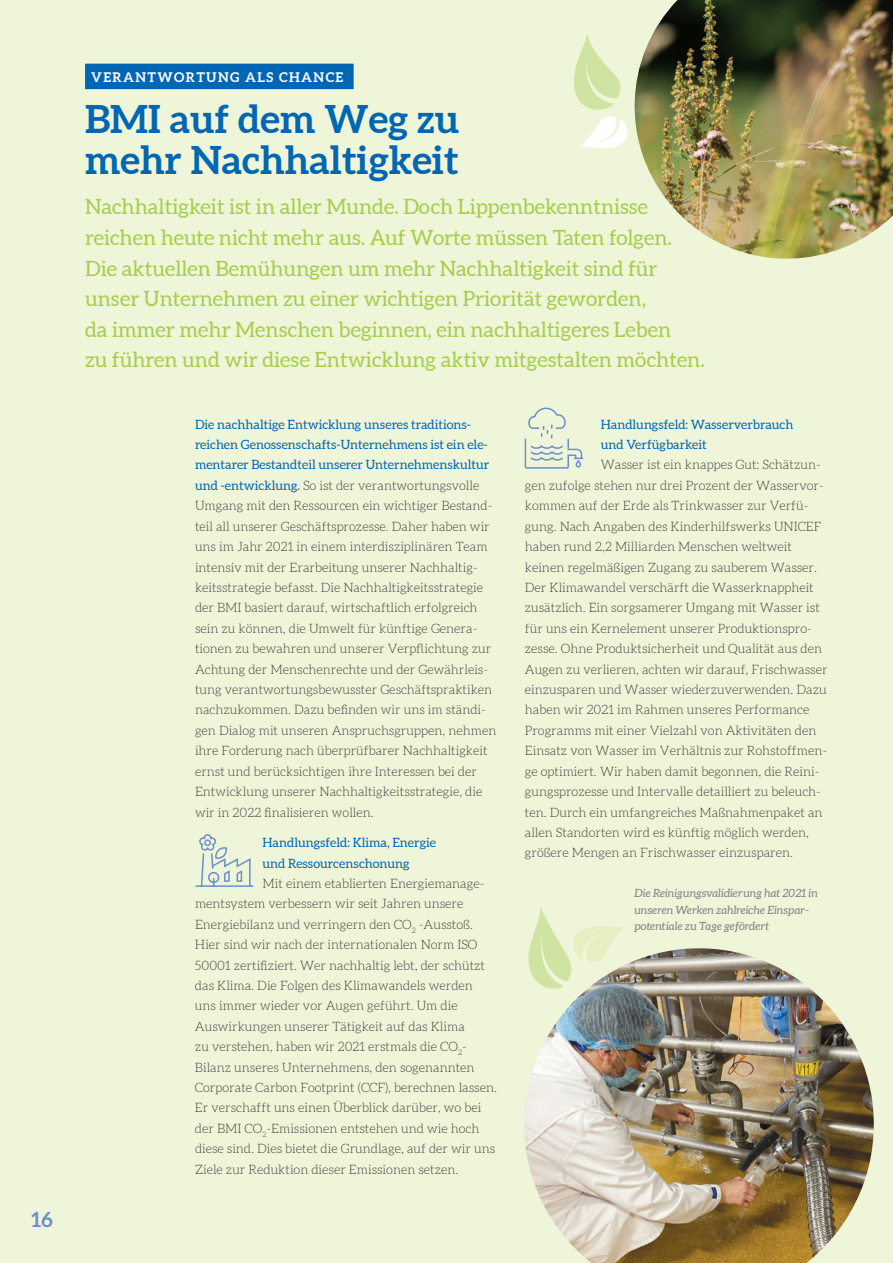
<style>
.page{position:relative;width:893px;height:1263px;background:#eff5d8}
.page>*{position:absolute;margin:0;border:0;box-sizing:border-box;transform-origin:0 0}
.t1{font:700 39px/40.8px "Aleo";color:#0166b3}
.t2{font:21px/30.6px "Aleo";color:#a4ce4c}
.t3{font:700 21px "Aleo";color:#6990ca}
.t4{font:700 13.5px "Aleo";letter-spacing:.1em;color:#fff}
.t5{font:300 12.75px/20.4px "Aleo";color:#3e3e3f}
.t6{font:12.75px/20.4px "Aleo";color:#0166b3}
.t7{font:italic 11.25px/16.5px "Aleo";color:#808285}
.s1{font-weight:400;color:#0166b3}
</style>
<div class="page">
<div style="left:85px;top:64px;width:269px;height:25px;background:#0166b3"></div>
<img style="left:635px;top:0;width:258px;height:259px">
<svg style="left:574px;top:34px;width:54px;height:115px"></svg>
<svg style="left:530px;top:907px;width:94px;height:41px"></svg>
<img style="left:524px;top:948px;width:350px;height:315px">
<svg style="left:524px;top:407px;width:59px;height:62px"></svg>
<svg style="left:195px;top:834px;width:59px;height:53px"></svg>
<h2 class="t3" style="left:31px;top:1206px;width:23px">16</h2>
<p class="t4" style="left:91px;top:68px;width:254px">VERANTWORTUNG ALS CHANCE</p>
<h1 class="t1" style="left:85px;top:100px;width:376px">BMI auf dem Weg zu mehr Nachhaltigkeit</h1>
<p class="t2" style="left:85px;top:192px;width:621px">Nachhaltigkeit ist in aller Munde. Doch Lippenbekenntnisse reichen heute nicht mehr aus. Auf Worte müssen Taten folgen.<br>Die aktuellen Bemühungen um mehr Nachhaltigkeit sind für unser Unternehmen zu einer wichtigen Priorität geworden,<br>da immer mehr Menschen beginnen, ein nachhaltigeres Leben<br>zu führen und wir diese Entwicklung aktiv mitgestalten möchten.</p>
<p class="t5" style="left:195px;top:415px;width:303px"><span class="s1">Die nachhaltige Entwicklung unseres traditions&shy;reichen Genossenschafts-Unternehmens ist ein ele&shy;mentarer Bestandteil unserer Unternehmenskultur und -entwicklung.</span> So ist der verantwortungsvolle Umgang mit den Ressourcen ein wichtiger Bestand&shy;teil all unserer Geschäftsprozesse. Daher haben wir uns im Jahr 2021 in einem interdisziplinären Team intensiv mit der Erarbeitung unserer Nachhaltig&shy;keitsstrategie befasst. Die Nachhaltigkeitsstrategie der BMI basiert darauf, wirtschaftlich erfolgreich sein zu können, die Umwelt für künftige Genera&shy;tionen zu bewahren und unserer Verpflichtung zur Achtung der Menschenrechte und der Gewährleis&shy;tung verantwortungsbewusster Geschäftspraktiken nachzukommen. Dazu befinden wir uns im ständi&shy;gen Dialog mit unseren Anspruchsgruppen, nehmen ihre Forderung nach überprüfbarer Nachhaltigkeit ernst und berücksichtigen ihre Interessen bei der Entwicklung unserer Nachhaltigkeitsstrategie, die wir in 2022 finalisieren wollen.</p>
<p class="t6" style="left:263px;top:833px;width:175px">Handlungsfeld: Klima, Energie und Ressourcenschonung</p>
<p class="t5" style="left:195px;top:874px;width:303px;text-indent:68px">Mit einem etablierten Energiemanage&shy;mentsystem verbessern wir seit Jahren unsere Energiebilanz und verringern den CO<sub>2</sub> -Ausstoß.<br>Hier sind wir nach der internationalen Norm ISO 50001 zertifiziert. Wer nachhaltig lebt, der schützt das Klima. Die Folgen des Klimawandels werden uns immer wieder vor Augen geführt. Um die Auswirkungen unserer Tätigkeit auf das Klima<br>zu verstehen, haben wir 2021 erstmals die CO<sub>2</sub>- Bilanz unseres Unternehmens, den sogenannten Corporate Carbon Footprint (CCF), berechnen lassen.<br>Er verschafft uns einen Überblick darüber, wo bei der BMI CO<sub>2</sub>-Emissionen entstehen und wie hoch diese sind. Dies bietet die Grundlage, auf der wir uns Ziele zur Reduktion dieser Emissionen setzen.</p>
<p class="t6" style="left:601px;top:414px;width:194px">Handlungsfeld: Wasserverbrauch und Verfügbarkeit</p>
<p class="t5" style="left:525px;top:456px;width:304px;text-indent:76px">Wasser ist ein knappes Gut: Schätzun&shy;gen zufolge stehen nur drei Prozent der Wasservor&shy;kommen auf der Erde als Trinkwasser zur Verfü&shy;gung. Nach Angaben des Kinderhilfswerks UNICEF haben rund 2,2 Milliarden Menschen weltweit keinen regelmäßigen Zugang zu sauberem Wasser.<br>Der Klimawandel verschärft die Wasserknappheit zusätzlich. Ein sorgsamerer Umgang mit Wasser ist für uns ein Kernelement unserer Produktionspro&shy;zesse. Ohne Produktsicherheit und Qualität aus den Augen zu verlieren, achten wir darauf, Frischwasser einzusparen und Wasser wiederzuverwenden. Dazu haben wir 2021 im Rahmen unseres Performance Programms mit einer Vielzahl von Aktivitäten den Einsatz von Wasser im Verhältnis zur Rohstoffmen&shy;ge optimiert. Wir haben damit begonnen, die Reini&shy;gungsprozesse und Intervalle detailliert zu beleuch&shy;ten. Durch ein umfangreiches Maßnahmenpaket an allen Standorten wird es künftig möglich werden, größere Mengen an Frischwasser einzusparen.</p>
<p class="t7" style="left:634px;top:885px;width:185px">Die Reinigungsvalidierung hat 2021 in unseren Werken zahlreiche Einspar&shy;potentiale zu Tage gefördert</p>
</div>
